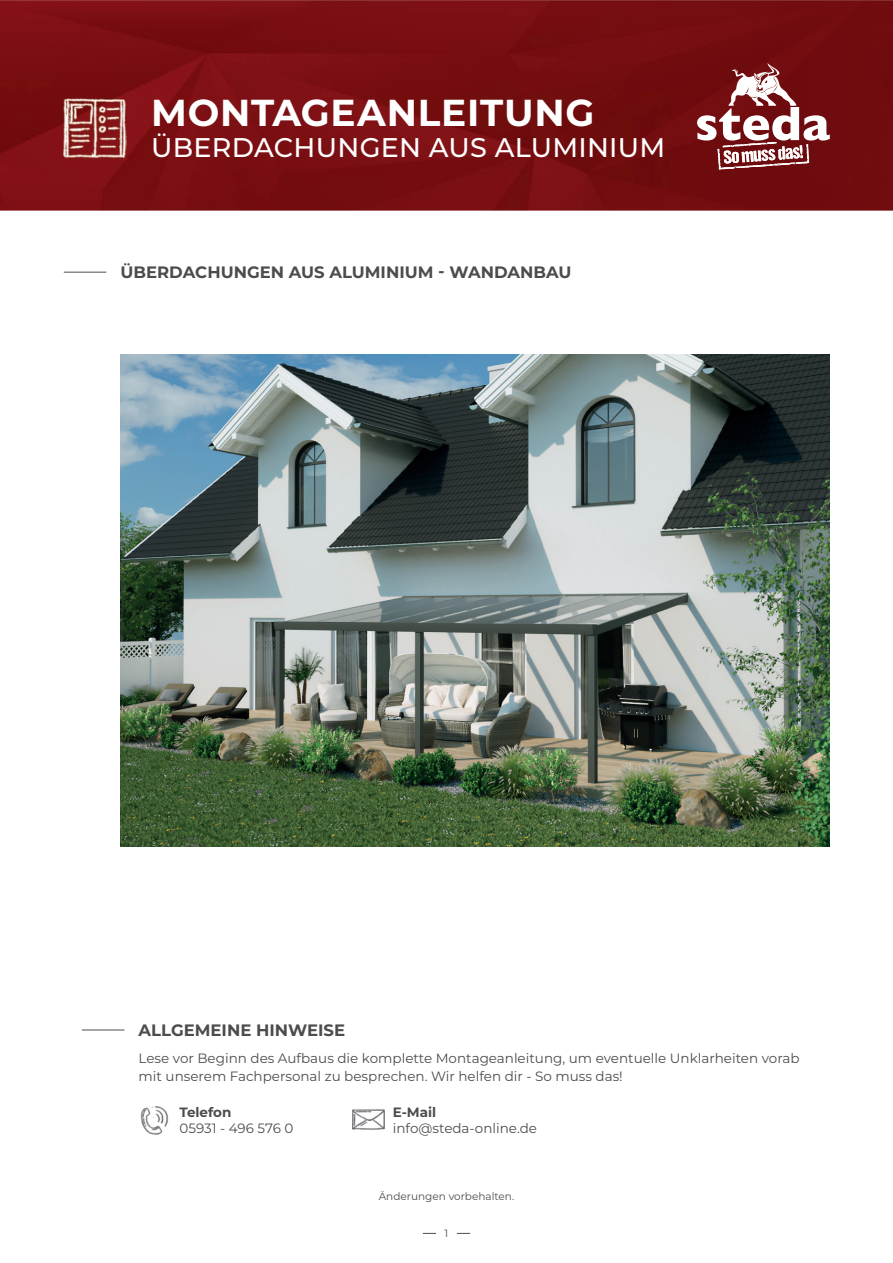
<style>
.page{position:relative;width:893px;height:1263px;background:#fff}
.page>*{position:absolute;margin:0;border:0;box-sizing:border-box;transform-origin:0 0}
.t1{font:700 37.5px "Montserrat";letter-spacing:.02em;color:#fff}
.t2{font:500 27px "Montserrat";letter-spacing:.01em;color:#fff}
.t3{font:700 16.5px "Montserrat";color:#4b4c4d}
.t4{font:13.5px/18px "Montserrat";color:#4b4c4d}
.t5{font:700 13.5px "Montserrat";color:#4b4c4d}
.t6{font:10.5px "Montserrat";color:#4b4c4d}
</style>
<div class="page">
<svg style="left:423px;top:1233px;width:13px;height:1px"></svg>
<svg style="left:457px;top:1233px;width:13px;height:1px"></svg>
<img style="left:0;top:0;width:893px;height:211px">
<svg style="left:698px;top:63px;width:131px;height:106px"></svg>
<img style="left:64px;top:97px;width:62px;height:64px">
<hr style="left:64px;top:272px;width:42px;height:1px;background:#4b4c4d">
<hr style="left:82px;top:1029px;width:42px;height:1px;background:#4b4c4d">
<img style="left:140px;top:1106px;width:29px;height:29px">
<img style="left:352px;top:1109px;width:33px;height:21px">
<img style="left:120px;top:355px;width:709px;height:492px">
<h1 class="t1" style="left:151px;top:86px;width:445px">MONTAGEANLEITUNG</h1>
<h2 class="t2" style="left:151px;top:128px;width:516px">ÜBERDACHUNGEN AUS ALUMINIUM</h2>
<p class="t3" style="left:120px;top:260px;width:453px">ÜBERDACHUNGEN AUS ALUMINIUM - WANDANBAU</p>
<p class="t3" style="left:139px;top:1018px;width:208px">ALLGEMEINE HINWEISE</p>
<p class="t4" style="left:139px;top:1049px;width:663px">Lese vor Beginn des Aufbaus die komplette Montageanleitung, um eventuelle Unklarheiten vorab mit unserem Fachpersonal zu besprechen. Wir helfen dir - So muss das!</p>
<p class="t5" style="left:179px;top:1102px;width:54px">Telefon</p>
<p class="t4" style="left:179px;top:1119px;width:116px">05931 - 496 576 0</p>
<p class="t5" style="left:393px;top:1102px;width:45px">E-Mail</p>
<p class="t4" style="left:393px;top:1119px;width:146px">info@steda-online.de</p>
<p class="t6" style="left:379px;top:1189px;width:137px">Änderungen vorbehalten.</p>
<p class="t6" style="left:445px;top:1225px;width:5px">1</p>
</div>
